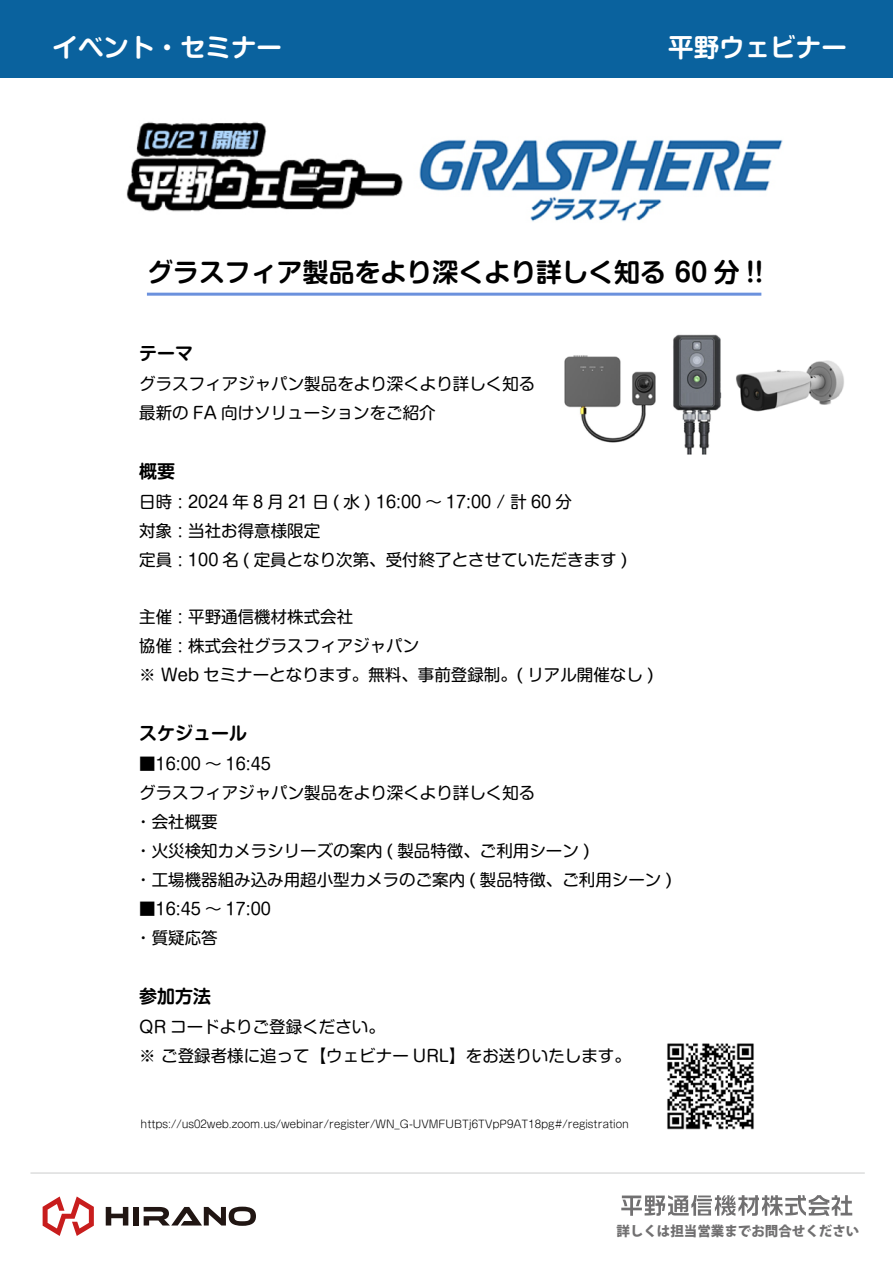
<style>
.page{position:relative;width:893px;height:1263px;background:#fff}
.page>*{position:absolute;margin:0;border:0;box-sizing:border-box;transform-origin:0 0}
.t1{font:700 25.95px "Shin M Go Pr 6 De";color:#000}
.t2{font:700 25.5px "Shin M Go Pr 6 De";color:#fff}
.t3{font:700 18px "Shin M Go Pr 6 De";color:#000}
.t4{font:16.5px/28.8px "Shin M Go Pr 6";color:#000}
.t5{font:800 13.5px "Koz Go Pr 6 N";color:#717071}
.t6{font:300 10.5px "Shin M Go Pr 6";color:#000}
</style>
<div class="page">
<img style="left:111px;top:77px;width:690px;height:145px">
<div style="left:0;top:0;width:893px;height:77px;background:#0a629e"></div>
<svg style="left:43px;top:1196px;width:51px;height:40px"></svg>
<svg style="left:106px;top:1207px;width:22px;height:18px"></svg>
<div style="left:133px;top:1207px;width:6px;height:18px;background:#211613"></div>
<svg style="left:144px;top:1206px;width:112px;height:20px"></svg>
<hr style="left:30px;top:1172px;width:835px;height:2px;background:#dcdddd">
<svg style="left:621px;top:1195px;width:231px;height:21px"></svg>
<hr style="left:147px;top:293px;width:614px;height:3px;background:#6b91dd">
<img style="left:564px;top:334px;width:280px;height:121px">
<img style="left:667px;top:1043px;width:87px;height:87px">
<h2 class="t2" style="left:53px;top:26px;width:231px">イベント・セミナー</h2>
<h2 class="t2" style="left:668px;top:26px;width:180px">平野ウェビナー</h2>
<h1 class="t1" style="left:147px;top:250px;width:618px">グラスフィア製品をより深くより詳しく知る 60 分 !!</h1>
<p class="t3" style="left:139px;top:338px;width:56px">テーマ</p>
<p class="t4" style="left:139px;top:368px;width:398px">グラスフィアジャパン製品をより深くより詳しく知る最新の FA 向けソリューションをご紹介</p>
<p class="t3" style="left:139px;top:456px;width:37px">概要</p>
<p class="t4" style="left:139px;top:486px;width:489px">日時 : 2024 年 8 月 21 日 ( 水 ) 16:00 ～ 17:00 / 計 60 分<br>対象 : 当社お得意様限定<br>定員 : 100 名 ( 定員となり次第、受付終了とさせていただきます )</p>
<p class="t4" style="left:139px;top:602px;width:516px">主催 : 平野通信機材株式会社<br>協催 : 株式会社グラスフィアジャパン<br>※ Web セミナーとなります。無料、事前登録制。( リアル開催なし )</p>
<p class="t3" style="left:139px;top:718px;width:110px">スケジュール</p>
<p class="t4" style="left:135px;top:749px;width:538px">■16:00 ～ 16:45<br>グラスフィアジャパン製品をより深くより詳しく知る<br>・会社概要<br>・火災検知カメラシリーズの案内 ( 製品特徴、ご利用シーン )<br>・工場機器組み込み用超小型カメラのご案内 ( 製品特徴、ご利用シーン )</p>
<p class="t4" style="left:135px;top:893px;width:137px">■16:45 ～ 17:00・質疑応答</p>
<p class="t3" style="left:139px;top:981px;width:74px">参加方法</p>
<p class="t4" style="left:139px;top:1011px;width:493px">QR コードよりご登録ください。<br>※ ご登録者様に追って【ウェビナー URL】をお送りいたします。</p>
<p class="t6" style="left:141px;top:1116px;width:490px">https://us02web.zoom.us/webinar/register/WN_G-UVMFUBTj6TVpP9AT18pg#/registration</p>
<p class="t5" style="left:616px;top:1224px;width:244px">詳しくは担当営業までお問合せください</p>
</div>
